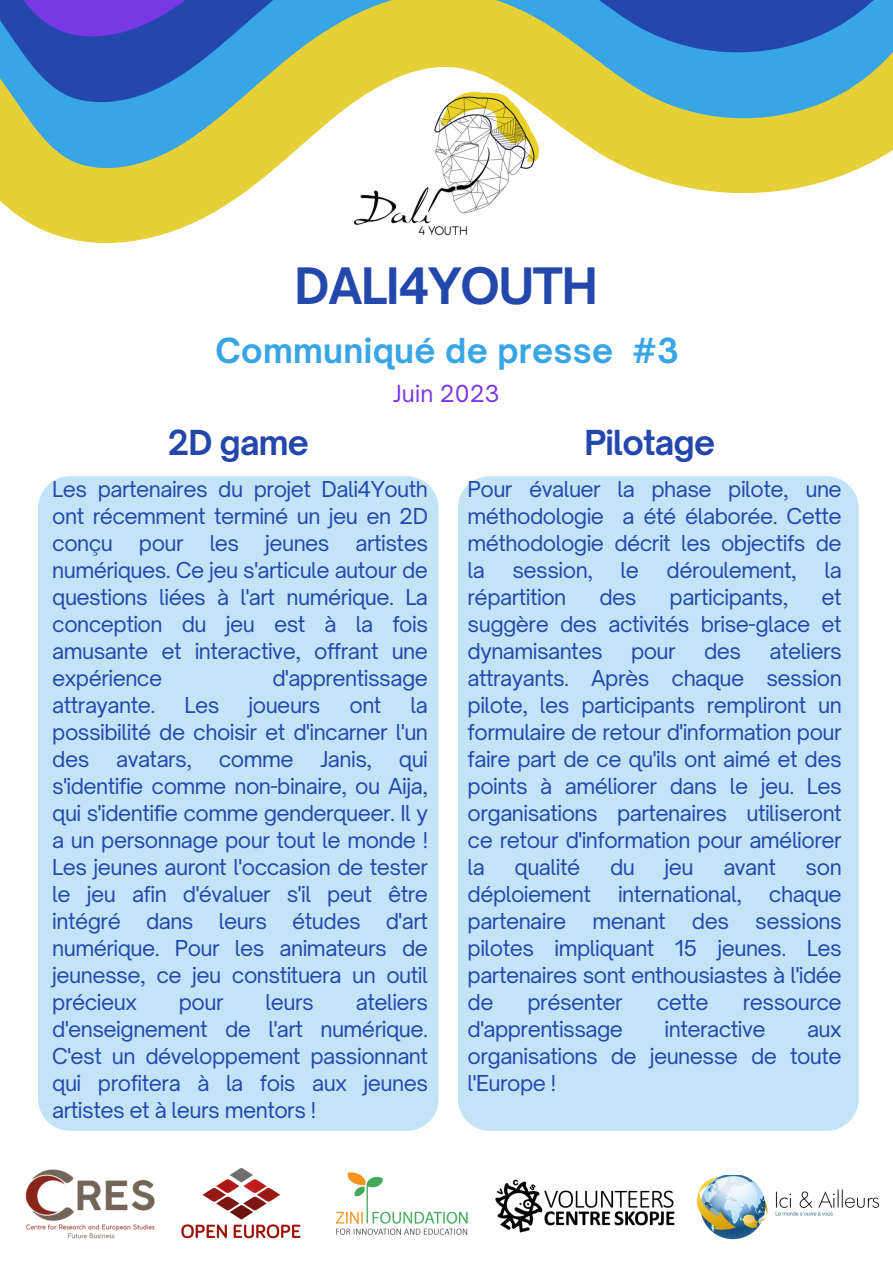
<style>
.page{position:relative;width:893px;height:1264px;background:#fff}
.page>*{position:absolute;margin:0;border:0;box-sizing:border-box;transform-origin:0 0}
.t1{font:700 48px "Open Sauce One";letter-spacing:-.025em;color:#2447ad}
.t2{font:700 33px "Open Sauce One";letter-spacing:.01em;color:#38a5e6}
.t3{font:700 33px "Open Sauce One";letter-spacing:-.025em;color:#2447ad}
.t4{font:22.5px "Open Sauce One";letter-spacing:.01em;color:#7938e6}
.t5{font:21px/27px "Open Sauce One";letter-spacing:-.025em;color:#2447ad;text-align:justify}
</style>
<div class="page">
<svg style="left:0;top:0;width:892px;height:243px"></svg>
<div style="left:458px;top:476px;width:400px;height:654px;background:#c3e4f7;border-radius:32px"></div>
<div style="left:38px;top:476px;width:400px;height:654px;background:#c3e4f7;border-radius:32px"></div>
<img style="left:696px;top:1175px;width:182px;height:65px">
<img style="left:181px;top:1168px;width:120px;height:71px">
<img style="left:335px;top:1172px;width:133px;height:63px">
<img style="left:495px;top:1179px;width:180px;height:54px">
<img style="left:25px;top:1169px;width:130px;height:70px">
<p class="t1" style="left:294px;top:256px;width:305px">DALI4YOUTH</p>
<p class="t2" style="left:215px;top:330px;width:464px">Communiqué de presse #3</p>
<p class="t3" style="left:168px;top:422px;width:142px">2D game</p>
<p class="t4" style="left:393px;top:379px;width:108px">Juin 2023</p>
<p class="t3" style="left:584px;top:422px;width:132px">Pilotage</p>
<p class="t5" style="left:52px;top:475px;width:377px">Les partenaires du projet Dali4Youth ont récemment terminé un jeu en 2D conçu pour les jeunes artistes numériques. Ce jeu s'articule autour de questions liées à l'art numérique. La conception du jeu est à la fois amusante et interactive, offrant une expérience</p>
<p class="t5" style="left:272px;top:664px;width:157px">d'apprentissage</p>
<p class="t5" style="left:52px;top:691px;width:105px">attrayante.</p>
<p class="t5" style="left:184px;top:691px;width:36px">Les</p>
<p class="t5" style="left:248px;top:691px;width:73px">joueurs</p>
<p class="t5" style="left:349px;top:691px;width:34px">ont</p>
<p class="t5" style="left:52px;top:691px;width:377px;text-indent:358px">la possibilité de choisir et d'incarner l'un des</p>
<p class="t5" style="left:52px;top:745px;width:377px;text-indent:346px">qui s'identifie comme non-binaire, ou Aija, qui s'identifie comme genderqueer. Il y a un personnage pour tout le monde !<br>Les jeunes auront l'occasion de tester le jeu afin d'évaluer s'il peut être intégré dans leurs études d'art numérique. Pour les animateurs de jeunesse, ce jeu constituera un outil précieux</p>
<p class="t5" style="left:116px;top:745px;width:77px">avatars,</p>
<p class="t5" style="left:219px;top:745px;width:76px">comme</p>
<p class="t5" style="left:320px;top:745px;width:53px">Janis,</p>
<p class="t5" style="left:52px;top:988px;width:377px;text-indent:303px">ateliers d'enseignement de l'art numérique.<br>C'est un développement passionnant qui profitera à la fois aux jeunes artistes et à leurs mentors !</p>
<p class="t5" style="left:179px;top:988px;width:46px">pour</p>
<p class="t5" style="left:265px;top:988px;width:50px">leurs</p>
<p class="t5" style="left:467px;top:475px;width:376px">Pour évaluer la phase pilote, une méthodologie a été élaborée. Cette méthodologie décrit les objectifs de la</p>
<p class="t5" style="left:512px;top:556px;width:82px">session,</p>
<p class="t5" style="left:620px;top:556px;width:20px">le</p>
<p class="t5" style="left:666px;top:556px;width:132px">déroulement,</p>
<p class="t5" style="left:824px;top:556px;width:19px">la</p>
<p class="t5" style="left:467px;top:583px;width:100px">répartition</p>
<p class="t5" style="left:599px;top:583px;width:39px">des</p>
<p class="t5" style="left:669px;top:583px;width:120px">participants,</p>
<p class="t5" style="left:467px;top:583px;width:375px;text-indent:354px">et suggère des activités brise-glace et dynamisantes</p>
<p class="t5" style="left:467px;top:637px;width:376px;text-indent:302px">ateliers attrayants. Après chaque session pilote, les participants rempliront un formulaire de retour d'information pour faire part de ce qu'ils ont aimé et des points à améliorer dans le jeu. Les organisations partenaires utiliseront ce retour d'information pour améliorer la</p>
<p class="t5" style="left:631px;top:637px;width:46px">pour</p>
<p class="t5" style="left:704px;top:637px;width:39px">des</p>
<p class="t5" style="left:514px;top:853px;width:67px">qualité</p>
<p class="t5" style="left:610px;top:853px;width:26px">du</p>
<p class="t5" style="left:664px;top:853px;width:31px">jeu</p>
<p class="t5" style="left:723px;top:853px;width:54px">avant</p>
<p class="t5" style="left:805px;top:853px;width:38px">son</p>
<p class="t5" style="left:467px;top:880px;width:125px">déploiement</p>
<p class="t5" style="left:618px;top:880px;width:125px">international,</p>
<p class="t5" style="left:467px;top:880px;width:376px;text-indent:301px">chaque partenaire menant des sessions pilotes impliquant 15 jeunes. Les partenaires sont enthousiastes à l'idée de</p>
<p class="t5" style="left:527px;top:988px;width:97px">présenter</p>
<p class="t5" style="left:656px;top:988px;width:54px">cette</p>
<p class="t5" style="left:742px;top:988px;width:100px">ressource</p>
<p class="t5" style="left:467px;top:1015px;width:157px">d'apprentissage</p>
<p class="t5" style="left:664px;top:1015px;width:103px">interactive</p>
<p class="t5" style="left:467px;top:1015px;width:375px;text-indent:339px">aux organisations de jeunesse de toute l'Europe !</p>
</div>
